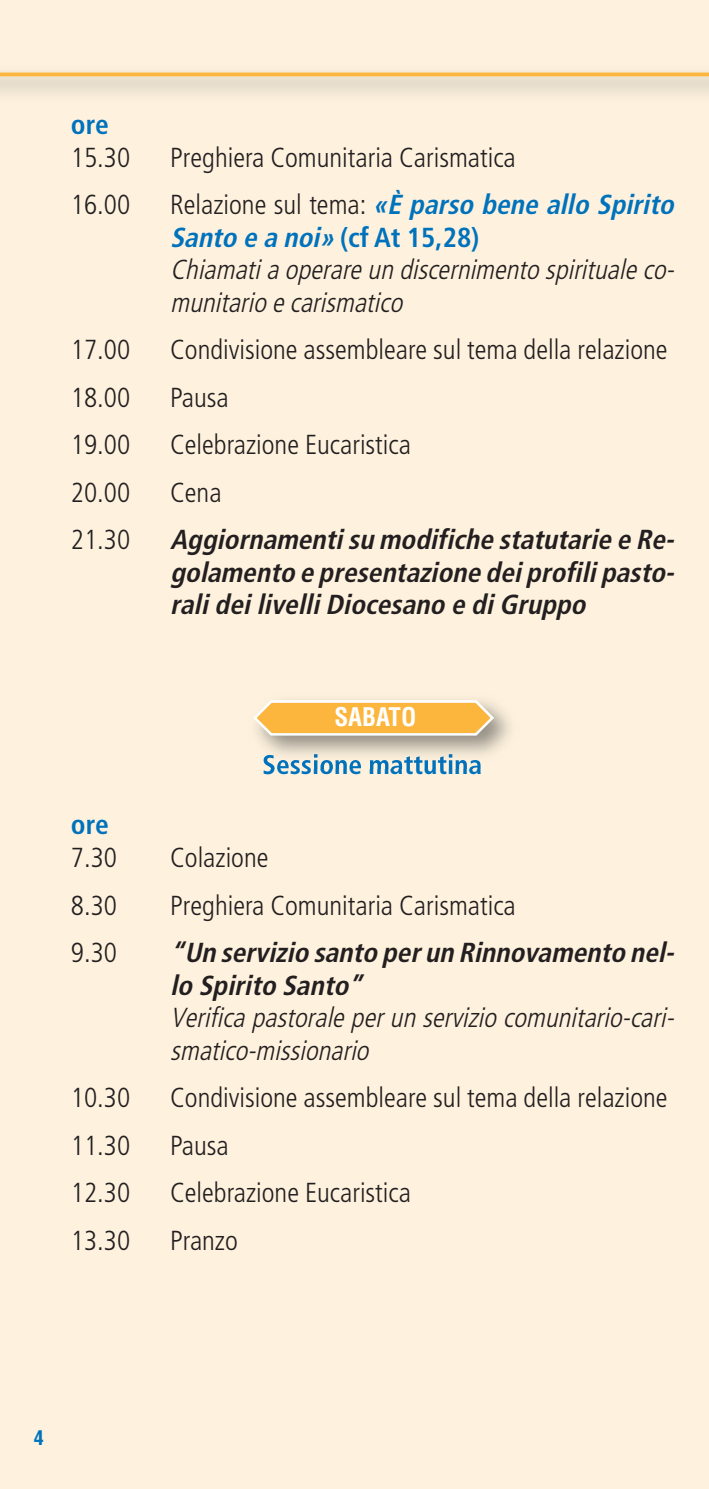
<style>
.page{position:relative;width:709px;height:1489px;background:#fff}
.page>*{position:absolute;margin:0;border:0;box-sizing:border-box;transform-origin:0 0}
.t1{font:300 condensed 27.5px "Frutiger";color:#231f20}
.t2{font:italic 300 condensed 27.5px/32.5px "Frutiger";color:#231f20}
.t3{font:italic 700 condensed 27.5px/32.5px "Frutiger";color:#231f20;text-align:justify}
.t4{font:700 condensed 27.5px "Frutiger";color:#0072bc}
.t5{font:700 condensed 25px "Helvetica";color:#fff}
.t6{font:700 condensed 20px "Helvetica";color:#0072bc}
.s1{font-style:normal}
.s2{font-weight:700;color:#0072bc}
.s3{font-weight:700;font-style:normal;color:#0072bc}
</style>
<div class="page">
<div style="left:0;top:0;width:709px;height:1488px;background:#fef2de"></div>
<hr style="left:0;top:73px;width:709px;height:3px;background:#fcb53d">
<img style="left:258px;top:705px;width:252px;height:63px">
<img style="left:263px;top:754px;width:173px;height:14px">
<svg style="left:253px;top:700px;width:241px;height:35px;background:#f9c162"></svg>
<p class="t4" style="left:71px;top:113px;width:39px">ore</p>
<p class="t1" style="left:71px;top:146px;width:61px">15.30</p>
<p class="t1" style="left:170px;top:146px;width:347px">Preghiera Comunitaria Carismatica</p>
<p class="t1" style="left:71px;top:193px;width:61px">16.00</p>
<p class="t2" style="left:170px;top:190px;width:510px"><span class="s1">Relazione sul tema:</span> <span class="s2">«ÈparsobenealloSpirito Santoeanoi»</span><span class="s3">(cf At 15,28)<br></span>Chiamati a operare un discernimento spirituale co&shy;munitario e carismatico</p>
<p class="t1" style="left:71px;top:338px;width:61px">17.00</p>
<p class="t1" style="left:170px;top:338px;width:499px">Condivisione assembleare sul tema della relazione</p>
<p class="t1" style="left:71px;top:386px;width:61px">18.00</p>
<p class="t1" style="left:170px;top:386px;width:60px">Pausa</p>
<p class="t1" style="left:71px;top:433px;width:61px">19.00</p>
<p class="t1" style="left:170px;top:433px;width:242px">Celebrazione Eucaristica</p>
<p class="t1" style="left:71px;top:481px;width:61px">20.00</p>
<p class="t1" style="left:170px;top:481px;width:53px">Cena</p>
<p class="t1" style="left:71px;top:528px;width:61px">21.30</p>
<p class="t3" style="left:170px;top:525px;width:510px">Aggiornamenti su modifiche statutarie e Re&shy;golamento e presentazione dei profili pasto&shy;rali dei livelli Diocesano e di Gruppo</p>
<p class="t5" style="left:334px;top:703px;width:83px">SABATO</p>
<p class="t4" style="left:262px;top:753px;width:221px">Sessione mattutina</p>
<p class="t4" style="left:71px;top:813px;width:39px">ore</p>
<p class="t1" style="left:71px;top:846px;width:48px">7.30</p>
<p class="t1" style="left:170px;top:846px;width:100px">Colazione</p>
<p class="t1" style="left:71px;top:893px;width:48px">8.30</p>
<p class="t1" style="left:170px;top:893px;width:347px">Preghiera Comunitaria Carismatica</p>
<p class="t1" style="left:71px;top:941px;width:48px">9.30</p>
<p class="t3" style="left:170px;top:938px;width:510px">“Un servizio santo per un Rinnovamento nel&shy;lo Spirito Santo”</p>
<p class="t2" style="left:170px;top:1003px;width:510px">Verifica pastorale per un servizio comunitario-cari&shy;smatico-missionario</p>
<p class="t1" style="left:71px;top:1086px;width:61px">10.30</p>
<p class="t1" style="left:170px;top:1086px;width:499px">Condivisione assembleare sul tema della relazione</p>
<p class="t1" style="left:71px;top:1133px;width:61px">11.30</p>
<p class="t1" style="left:170px;top:1133px;width:60px">Pausa</p>
<p class="t1" style="left:71px;top:1181px;width:61px">12.30</p>
<p class="t1" style="left:170px;top:1181px;width:242px">Celebrazione Eucaristica</p>
<p class="t1" style="left:71px;top:1228px;width:61px">13.30</p>
<p class="t1" style="left:170px;top:1228px;width:69px">Pranzo</p>
<p class="t6" style="left:34px;top:1426px;width:11px">4</p>
</div>
